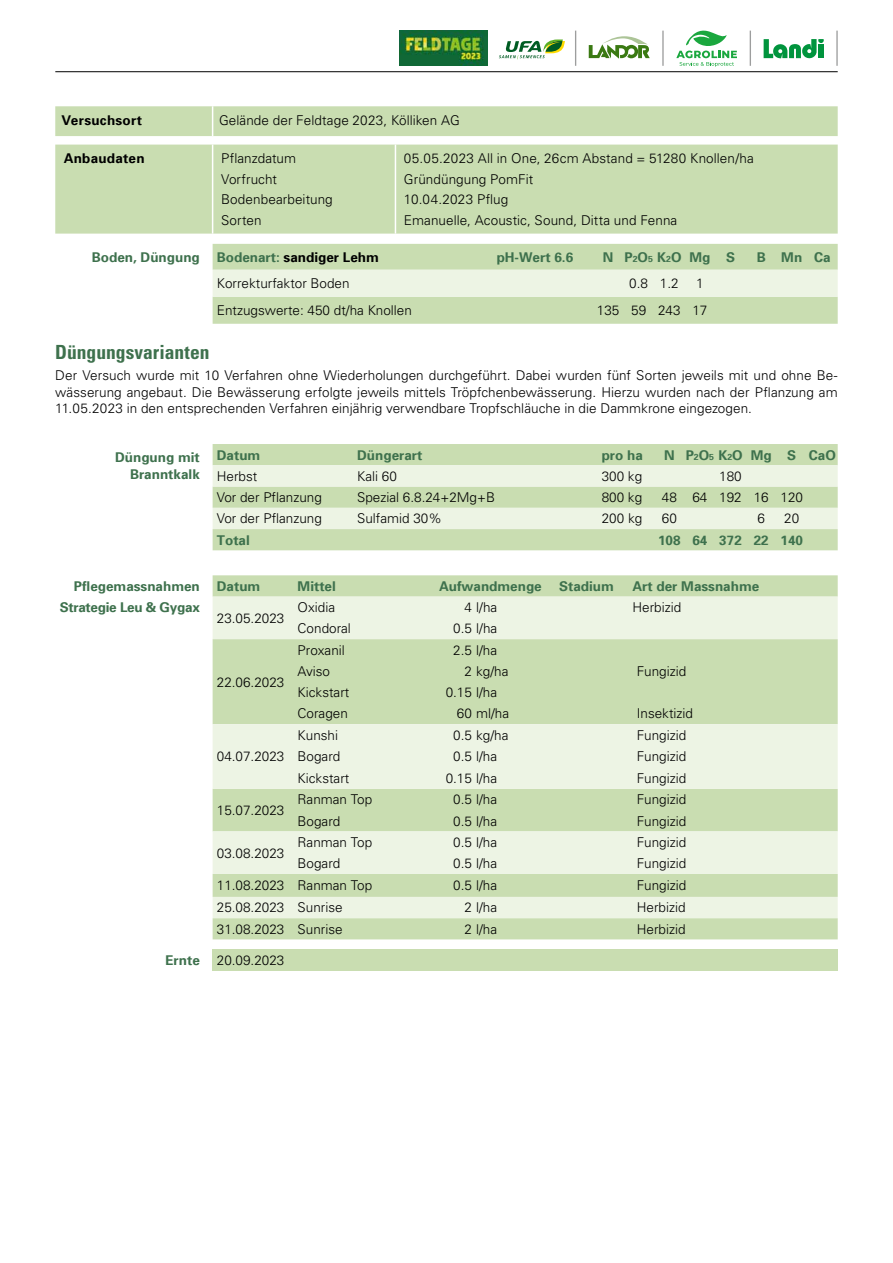
<style>
.page{position:relative;width:893px;height:1263px;background:#fff}
.page>*{position:absolute;margin:0;border:0;box-sizing:border-box;transform-origin:0 0}
.t1{font:700 condensed 19.5px "Univers";color:#3e714d}
.t2{font:300 13.5px/20.7px "Univers";color:#000}
.t3{font:700 13.5px/16.5px "Univers 65";color:#3e714d;text-align:right}
.t4{font:700 13.5px "Univers 65";letter-spacing:.005em;color:#000}
.t5{font:700 13.5px "Univers 65";letter-spacing:-.02em;color:#3e714d}
.s1{color:#3e714d}
.s2{font-size:8.7px}
</style>
<div class="page">
<hr style="left:55px;top:71px;width:783px;height:1px;background:#000">
<svg style="left:764px;top:39px;width:60px;height:19px"></svg>
<hr style="left:836px;top:31px;width:2px;height:35px;background:#9d9e9e">
<svg style="left:588px;top:36px;width:62px;height:23px"></svg>
<svg style="left:499px;top:40px;width:66px;height:19px"></svg>
<svg style="left:676px;top:31px;width:61px;height:36px"></svg>
<hr style="left:575px;top:31px;width:1px;height:35px;background:#9d9e9e">
<hr style="left:662px;top:31px;width:2px;height:35px;background:#9d9e9e">
<hr style="left:750px;top:31px;width:1px;height:35px;background:#9d9e9e">
<img style="left:400px;top:31px;width:87px;height:35px">
<svg style="left:55px;top:106px;width:783px;height:128px;background:#ccdfb6"></svg>
<hr style="left:212px;top:106px;width:1px;height:30px;background:#fff">
<hr style="left:212px;top:145px;width:1px;height:89px;background:#fff">
<hr style="left:395px;top:145px;width:1px;height:89px;background:#fff">
<div style="left:213px;top:244px;width:625px;height:80px;background:#c9ddb1"></div>
<div style="left:213px;top:270px;width:625px;height:27px;background:#edf4e4"></div>
<div style="left:213px;top:444px;width:625px;height:106px;background:#c9ddb1"></div>
<svg style="left:213px;top:465px;width:625px;height:64px;background:#e1ecd3"></svg>
<svg style="left:213px;top:575px;width:625px;height:364px;background:#caddb2"></svg>
<svg style="left:213px;top:597px;width:625px;height:321px;background:#dce9cc"></svg>
<div style="left:213px;top:950px;width:625px;height:21px;background:#c9ddb1"></div>
<p class="t4" style="left:62px;top:111px;width:82px">Versuchsort</p>
<p class="t2" style="left:219px;top:109px;width:242px">Gelände der Feldtage 2023, Kölliken AG</p>
<p class="t4" style="left:64px;top:150px;width:82px">Anbaudaten</p>
<p class="t2" style="left:221px;top:148px;width:113px">Pflanzdatum<br>Vorfrucht<br>Bodenbearbeitung<br>Sorten</p>
<p class="t2" style="left:404px;top:148px;width:351px">05.05.2023 All in One, 26cm Abstand = 51280 Knollen/ha Gründüngung PomFit<br>10.04.2023 Pflug<br>Emanuelle, Acoustic, Sound, Ditta und Fenna</p>
<p class="t3" style="left:92px;top:249px;width:110px">Boden, Düngung</p>
<p class="t4" style="left:217px;top:249px;width:164px"><span class="s1">Bodenart:</span> sandiger Lehm</p>
<p class="t3" style="left:497px;top:249px;width:78px">pH-Wert 6.6</p>
<p class="t3" style="left:603px;top:249px;width:134px">N P<span class="s2">2</span>O<span class="s2">5</span> K<span class="s2">2</span>O Mg S</p>
<p class="t3" style="left:757px;top:248px;width:75px">B Mn Ca</p>
<p class="t2" style="left:217px;top:273px;width:134px">Korrekturfaktor Boden</p>
<p class="t2" style="left:629px;top:273px;width:51px">0.8 1.2</p>
<p class="t2" style="left:696px;top:273px;width:9px">1</p>
<p class="t2" style="left:217px;top:300px;width:197px">Entzugswerte: 450 dt/ha Knollen</p>
<p class="t2" style="left:597px;top:300px;width:112px">135 59 243 17</p>
<h1 class="t1" style="left:55px;top:340px;width:156px">Düngungsvarianten</h1>
<p class="t2" style="left:55px;top:367px;width:784px;line-height:16.5px;text-align:justify">Der Versuch wurde mit 10 Verfahren ohne Wiederholungen durchgeführt. Dabei wurden fünf Sorten jeweils mit und ohne Be&shy;wässerung angebaut. Die Bewässerung erfolgte jeweils mittels Tröpfchenbewässerung. Hierzu wurden nach der Pflanzung am 11.05.2023 in den entsprechenden Verfahren einjährig verwendbare Tropfschläuche in die Dammkrone eingezogen.</p>
<p class="t3" style="left:115px;top:449px;width:86px">Düngung mit<br>Branntkalk</p>
<p class="t3" style="left:217px;top:446px;width:45px">Datum</p>
<p class="t3" style="left:357px;top:446px;width:67px">Düngerart</p>
<p class="t3" style="left:602px;top:446px;width:43px">pro ha</p>
<p class="t3" style="left:664px;top:446px;width:173px">N P<span class="s2">2</span>O<span class="s2">5</span> K<span class="s2">2</span>O Mg S CaO</p>
<p class="t2" style="left:217px;top:466px;width:42px">Herbst</p>
<p class="t2" style="left:357px;top:466px;width:41px">Kali 60</p>
<p class="t2" style="left:602px;top:466px;width:42px">300 kg</p>
<p class="t2" style="left:719px;top:466px;width:24px">180</p>
<p class="t2" style="left:217px;top:487px;width:107px">Vor der Pflanzung</p>
<p class="t2" style="left:357px;top:487px;width:139px">Spezial 6.8.24+2Mg+B</p>
<p class="t2" style="left:602px;top:487px;width:42px">800 kg</p>
<p class="t2" style="left:662px;top:487px;width:143px">48 64 192 16 120</p>
<p class="t2" style="left:217px;top:508px;width:107px">Vor der Pflanzung</p>
<p class="t2" style="left:357px;top:508px;width:86px">Sulfamid 30%</p>
<p class="t2" style="left:602px;top:508px;width:42px">200 kg</p>
<p class="t2" style="left:662px;top:508px;width:17px">60</p>
<p class="t2" style="left:757px;top:508px;width:9px">6</p>
<p class="t2" style="left:784px;top:508px;width:17px">20</p>
<p class="t3" style="left:217px;top:531px;width:35px">Total</p>
<p class="t3" style="left:658px;top:531px;width:146px">108 64 372 22 140</p>
<p class="t3" style="left:74px;top:577px;width:128px">Pflegemassnahmen</p>
<p class="t3" style="left:217px;top:577px;width:45px">Datum</p>
<p class="t3" style="left:298px;top:577px;width:40px">Mittel</p>
<p class="t3" style="left:439px;top:577px;width:104px">Aufwandmenge</p>
<p class="t3" style="left:559px;top:577px;width:56px">Stadium</p>
<p class="t3" style="left:632px;top:577px;width:128px">Art der Massnahme</p>
<p class="t5" style="left:60px;top:599px;width:142px">Strategie Leu &amp; Gygax</p>
<p class="t2" style="left:217px;top:608px;width:69px">23.05.2023</p>
<p class="t2" style="left:298px;top:597px;width:39px">Oxidia</p>
<p class="t2" style="left:464px;top:597px;width:34px">4 l/ha</p>
<p class="t2" style="left:632px;top:597px;width:50px">Herbizid</p>
<p class="t2" style="left:298px;top:618px;width:55px">Condoral</p>
<p class="t2" style="left:453px;top:618px;width:46px">0.5 l/ha</p>
<p class="t2" style="left:217px;top:671px;width:69px">22.06.2023</p>
<p class="t2" style="left:217px;top:746px;width:69px">04.07.2023</p>
<p class="t2" style="left:217px;top:800px;width:69px">15.07.2023</p>
<p class="t2" style="left:298px;top:639px;width:49px">Proxanil</p>
<p class="t2" style="left:453px;top:639px;width:46px">2.5 l/ha</p>
<p class="t2" style="left:298px;top:661px;width:34px">Aviso</p>
<p class="t2" style="left:464px;top:661px;width:46px">2 kg/ha</p>
<p class="t2" style="left:637px;top:661px;width:51px">Fungizid</p>
<p class="t2" style="left:298px;top:682px;width:53px">Kickstart</p>
<p class="t2" style="left:446px;top:682px;width:53px">0.15 l/ha</p>
<p class="t2" style="left:298px;top:703px;width:52px">Coragen</p>
<p class="t2" style="left:457px;top:703px;width:54px">60 ml/ha</p>
<p class="t2" style="left:637px;top:703px;width:58px">Insektizid</p>
<p class="t2" style="left:298px;top:725px;width:42px">Kunshi</p>
<p class="t2" style="left:453px;top:725px;width:57px">0.5 kg/ha</p>
<p class="t2" style="left:637px;top:725px;width:51px">Fungizid</p>
<p class="t2" style="left:298px;top:746px;width:44px">Bogard</p>
<p class="t2" style="left:453px;top:746px;width:46px">0.5 l/ha</p>
<p class="t2" style="left:637px;top:746px;width:51px">Fungizid</p>
<p class="t2" style="left:298px;top:767px;width:53px">Kickstart</p>
<p class="t2" style="left:446px;top:767px;width:53px">0.15 l/ha</p>
<p class="t2" style="left:637px;top:767px;width:51px">Fungizid</p>
<p class="t2" style="left:298px;top:789px;width:76px">Ranman Top</p>
<p class="t2" style="left:453px;top:789px;width:46px">0.5 l/ha</p>
<p class="t2" style="left:637px;top:789px;width:51px">Fungizid</p>
<p class="t2" style="left:298px;top:810px;width:44px">Bogard</p>
<p class="t2" style="left:453px;top:810px;width:46px">0.5 l/ha</p>
<p class="t2" style="left:637px;top:810px;width:51px">Fungizid</p>
<p class="t2" style="left:298px;top:832px;width:76px">Ranman Top</p>
<p class="t2" style="left:453px;top:832px;width:46px">0.5 l/ha</p>
<p class="t2" style="left:637px;top:832px;width:51px">Fungizid</p>
<p class="t2" style="left:298px;top:853px;width:44px">Bogard</p>
<p class="t2" style="left:453px;top:853px;width:46px">0.5 l/ha</p>
<p class="t2" style="left:637px;top:853px;width:51px">Fungizid</p>
<p class="t2" style="left:217px;top:875px;width:157px">11.08.2023 Ranman Top</p>
<p class="t2" style="left:453px;top:875px;width:46px">0.5 l/ha</p>
<p class="t2" style="left:637px;top:875px;width:51px">Fungizid</p>
<p class="t2" style="left:217px;top:897px;width:127px">25.08.2023 Sunrise</p>
<p class="t2" style="left:464px;top:897px;width:34px">2 l/ha</p>
<p class="t2" style="left:637px;top:897px;width:50px">Herbizid</p>
<p class="t2" style="left:217px;top:918px;width:127px">31.08.2023 Sunrise</p>
<p class="t2" style="left:464px;top:918px;width:34px">2 l/ha</p>
<p class="t2" style="left:637px;top:918px;width:50px">Herbizid</p>
<p class="t2" style="left:217px;top:842px;width:69px">03.08.2023</p>
<p class="t3" style="left:165px;top:952px;width:36px">Ernte</p>
<p class="t2" style="left:217px;top:950px;width:69px">20.09.2023</p>
</div>
